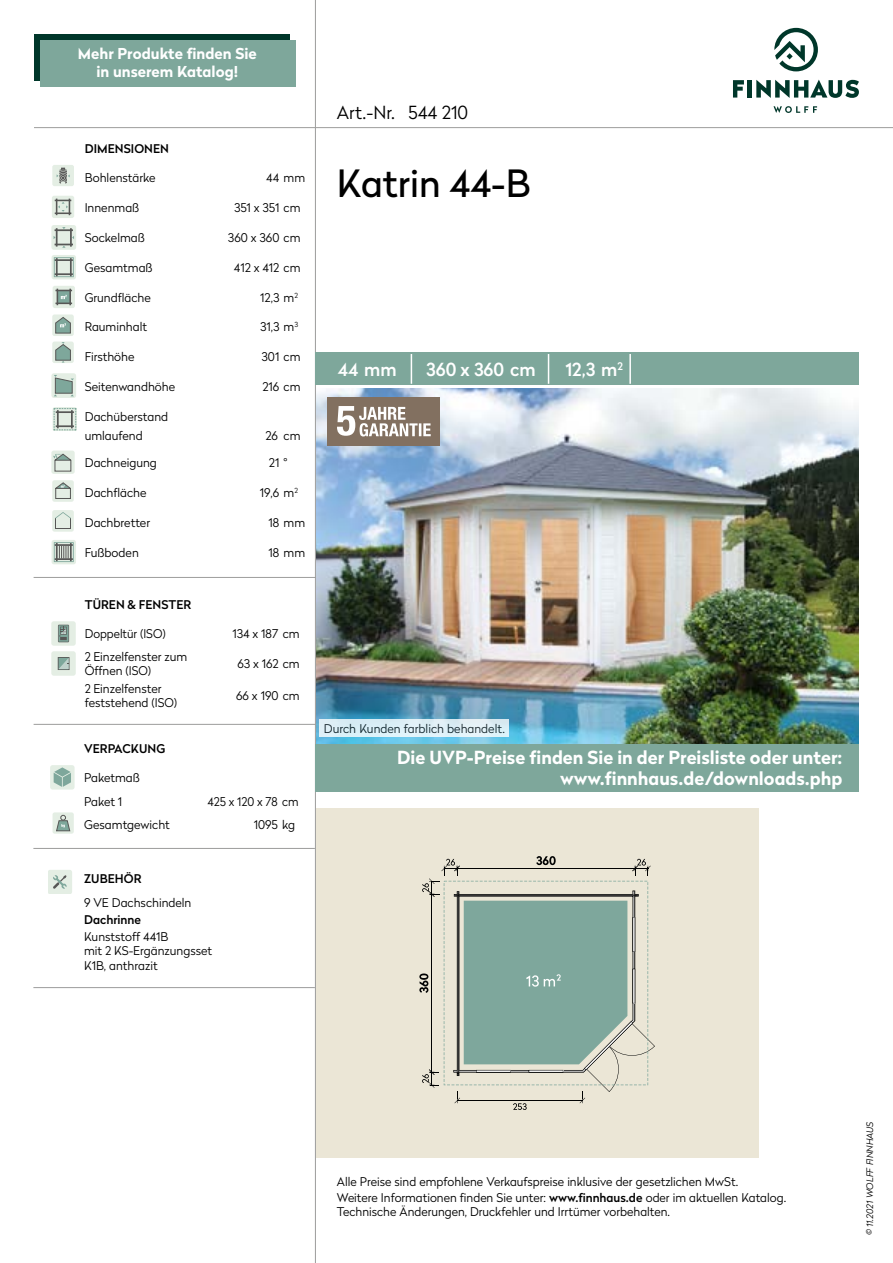
<style>
.page{position:relative;width:893px;height:1263px;background:#fff}
.page>*{position:absolute;margin:0;border:0;box-sizing:border-box;transform-origin:0 0}
.t1{font:37.5px "Radikal";color:#000}
.t2{font:700 18px/21.6px "Radikal";color:#fff;text-align:right}
.t3{font:500 18px "Radikal";color:#fff}
.t4{font:300 18px "Radikal";color:#000}
.t5{font:700 15px/18px "Radikal";color:#fff;text-align:center}
.t6{font:300 12px/14.4px "Radikal";color:#000}
.t7{font:500 12px "Radikal";letter-spacing:.005em;color:#000}
.t8{font:italic 300 9px "Radikal";color:#000}
.s1{font-weight:500}
</style>
<div class="page">
<div style="left:34px;top:34px;width:255px;height:46px;background:#00372a"></div>
<hr style="left:316px;top:127px;width:577px;height:1px;background:#9d9d9c">
<hr style="left:315px;top:0;width:1px;height:1263px;background:#9d9d9c">
<div style="left:40px;top:41px;width:255px;height:46px;background:#7ea79b"></div>
<div style="left:316px;top:808px;width:442px;height:350px;background:#ebe6d6"></div>
<div style="left:315px;top:352px;width:544px;height:32px;background:#7ea79b"></div>
<img style="left:316px;top:388px;width:543px;height:356px">
<div style="left:328px;top:397px;width:112px;height:48px;background:#827060"></div>
<svg style="left:337px;top:406px;width:94px;height:30px"></svg>
<div style="left:52px;top:621px;width:24px;height:25px;background:#e4eee4;border-radius:3px"></div>
<svg style="left:58px;top:625px;width:11px;height:17px"></svg>
<div style="left:52px;top:651px;width:24px;height:25px;background:#e4eee4;border-radius:3px"></div>
<svg style="left:58px;top:657px;width:12px;height:13px"></svg>
<div style="left:52px;top:165px;width:22px;height:21px;background:#e4eee4;border-radius:2px"></div>
<svg style="left:57px;top:168px;width:13px;height:15px"></svg>
<div style="left:52px;top:196px;width:22px;height:22px;background:#e4eee4;border-radius:2px"></div>
<svg style="left:55px;top:199px;width:16px;height:16px"></svg>
<div style="left:51px;top:225px;width:25px;height:25px;background:#e4eee4;border-radius:3px"></div>
<svg style="left:54px;top:227px;width:20px;height:21px"></svg>
<div style="left:52px;top:255px;width:24px;height:24px;background:linear-gradient(to right,#d0e0d5,#d8e6db);border-radius:3px"></div>
<svg style="left:54px;top:257px;width:20px;height:20px"></svg>
<div style="left:53px;top:286px;width:22px;height:22px;background:#e4eee4;border-radius:2px"></div>
<svg style="left:55px;top:289px;width:17px;height:16px"></svg>
<div style="left:52px;top:314px;width:22px;height:22px;background:#e4eee4;border-radius:2px"></div>
<svg style="left:55px;top:317px;width:16px;height:17px"></svg>
<div style="left:52px;top:342px;width:22px;height:21px;background:#e4eee4;border-radius:2px"></div>
<svg style="left:55px;top:342px;width:16px;height:21px"></svg>
<div style="left:51px;top:373px;width:25px;height:25px;background:#e4eee4;border-radius:3px"></div>
<svg style="left:54px;top:375px;width:20px;height:21px"></svg>
<svg style="left:53px;top:407px;width:24px;height:24px"></svg>
<svg style="left:54px;top:408px;width:23px;height:22px"></svg>
<div style="left:51px;top:451px;width:24px;height:23px;background:#e4eee4;border-radius:2px"></div>
<svg style="left:53px;top:453px;width:19px;height:19px"></svg>
<div style="left:52px;top:480px;width:22px;height:22px;background:#e4eee4;border-radius:2px"></div>
<svg style="left:55px;top:482px;width:16px;height:17px"></svg>
<div style="left:52px;top:510px;width:22px;height:22px;background:#e4eee4;border-radius:2px"></div>
<svg style="left:55px;top:512px;width:16px;height:17px"></svg>
<div style="left:52px;top:540px;width:24px;height:24px;background:linear-gradient(to right,#d9e7dc,#deeadf);border-radius:3px"></div>
<svg style="left:54px;top:542px;width:20px;height:20px"></svg>
<div style="left:48px;top:870px;width:24px;height:24px;background:#e4eee4;border-radius:3px"></div>
<svg style="left:53px;top:875px;width:14px;height:14px"></svg>
<div style="left:50px;top:765px;width:25px;height:24px;background:#e4eee4;border-radius:3px"></div>
<svg style="left:54px;top:767px;width:17px;height:20px"></svg>
<div style="left:53px;top:812px;width:21px;height:22px;background:#e4eee4;border-radius:2px"></div>
<svg style="left:56px;top:815px;width:15px;height:16px"></svg>
<hr style="left:411px;top:354px;width:1px;height:30px;background:#fff">
<hr style="left:548px;top:354px;width:1px;height:30px;background:#fff">
<hr style="left:629px;top:354px;width:2px;height:30px;background:#fff">
<hr style="left:34px;top:577px;width:282px;height:1px;background:#9d9d9c">
<hr style="left:34px;top:724px;width:282px;height:1px;background:#9d9d9c">
<hr style="left:33px;top:987px;width:282px;height:1px;background:#9d9d9c">
<hr style="left:34px;top:127px;width:281px;height:1px;background:#9d9d9c">
<hr style="left:33px;top:848px;width:282px;height:1px;background:#9d9d9c">
<svg style="left:419px;top:856px;width:236px;height:254px"></svg>
<div style="left:320px;top:720px;width:189px;height:17px;background:#def0f8"></div>
<div style="left:316px;top:744px;width:543px;height:48px;background:#7ea79b"></div>
<svg style="left:774px;top:28px;width:44px;height:43px"></svg>
<svg style="left:773px;top:106px;width:44px;height:7px"></svg>
<svg style="left:733px;top:80px;width:11px;height:18px"></svg>
<hr style="left:748px;top:80px;width:4px;height:18px;background:#00372a">
<svg style="left:756px;top:80px;width:103px;height:18px"></svg>
<p class="t5" style="left:78px;top:44px;width:181px">Mehr Produkte finden Sie in unserem Katalog!</p>
<p class="t7" style="left:85px;top:140px;width:86px">DIMENSIONEN</p>
<p class="t6" style="left:85px;top:170px;width:72px">Bohlenstärke</p>
<p class="t6" style="left:266px;top:170px;width:40px">44 mm</p>
<p class="t6" style="left:85px;top:200px;width:56px">Innenmaß</p>
<p class="t6" style="left:234px;top:200px;width:68px">351 x 351 cm</p>
<p class="t6" style="left:85px;top:230px;width:62px">Sockelmaß</p>
<p class="t6" style="left:228px;top:230px;width:74px">360 x 360 cm</p>
<p class="t6" style="left:85px;top:260px;width:69px">Gesamtmaß</p>
<p class="t6" style="left:234px;top:260px;width:68px">412 x 412 cm</p>
<p class="t6" style="left:85px;top:289px;width:68px">Grundfläche</p>
<p class="t6" style="left:260px;top:289px;width:39px">12,3 m<sup>2</sup></p>
<p class="t6" style="left:85px;top:319px;width:64px">Rauminhalt</p>
<p class="t6" style="left:260px;top:319px;width:40px">31,3 m<sup>3</sup></p>
<p class="t6" style="left:85px;top:349px;width:51px">Firsthöhe</p>
<p class="t6" style="left:262px;top:349px;width:40px">301 cm</p>
<p class="t6" style="left:85px;top:379px;width:92px">Seitenwandhöhe</p>
<p class="t6" style="left:262px;top:379px;width:40px">216 cm</p>
<p class="t6" style="left:85px;top:406px;width:85px;line-height:19.5px">Dachüberstand umlaufend</p>
<p class="t6" style="left:265px;top:428px;width:37px">26 cm</p>
<p class="t6" style="left:85px;top:455px;width:74px">Dachneigung</p>
<p class="t6" style="left:269px;top:455px;width:20px">21 °</p>
<p class="t6" style="left:85px;top:485px;width:63px">Dachfläche</p>
<p class="t6" style="left:260px;top:485px;width:40px">19,6 m<sup>2</sup></p>
<p class="t6" style="left:85px;top:515px;width:67px">Dachbretter</p>
<p class="t6" style="left:269px;top:515px;width:38px">18 mm</p>
<p class="t6" style="left:85px;top:545px;width:56px">Fußboden</p>
<p class="t6" style="left:269px;top:545px;width:38px">18 mm</p>
<p class="t7" style="left:85px;top:596px;width:108px">TÜREN &amp; FENSTER</p>
<p class="t6" style="left:85px;top:626px;width:83px">Doppeltür (ISO)</p>
<p class="t6" style="left:233px;top:626px;width:69px">134 x 187 cm</p>
<p class="t6" style="left:85px;top:649px;width:104px">2 Einzelfenster zum<br>Öffnen (ISO)</p>
<p class="t6" style="left:237px;top:656px;width:64px">63 x 162 cm</p>
<p class="t6" style="left:85px;top:681px;width:94px">2 Einzelfenster feststehend (ISO)</p>
<p class="t6" style="left:236px;top:688px;width:65px">66 x 190 cm</p>
<p class="t7" style="left:84px;top:740px;width:83px">VERPACKUNG</p>
<p class="t6" style="left:84px;top:766px;width:57px;line-height:23.4px">Paketmaß<br>Paket 1</p>
<p class="t6" style="left:207px;top:794px;width:93px">425 x 120 x 78 cm</p>
<p class="t6" style="left:84px;top:817px;width:87px">Gesamtgewicht</p>
<p class="t6" style="left:254px;top:817px;width:43px">1095 kg</p>
<p class="t7" style="left:84px;top:870px;width:59px">ZUBEHÖR</p>
<p class="t6" style="left:84px;top:895px;width:109px">9 VE Dachschindeln</p>
<p class="t7" style="left:84px;top:911px;width:59px">Dachrinne</p>
<p class="t6" style="left:84px;top:929px;width:130px">Kunststoff 441B<br>mit 2 KS-Ergänzungsset<br>K1B, anthrazit</p>
<h2 class="t4" style="left:337px;top:100px;width:133px">Art.-Nr. 544 210</h2>
<h1 class="t1" style="left:337px;top:157px;width:195px">Katrin 44-B</h1>
<h2 class="t3" style="left:338px;top:356px;width:60px">44 mm</h2>
<h2 class="t3" style="left:426px;top:356px;width:111px">360 x 360 cm</h2>
<h2 class="t3" style="left:565px;top:356px;width:59px">12,3 m<sup>2</sup></h2>
<p class="t6" style="left:324px;top:721px;width:182px">Durch Kunden farblich behandelt.</p>
<h2 class="t2" style="left:397px;top:745px;width:447px">Die UVP-Preise finden Sie in der Preisliste oder unter: www.finnhaus.de/downloads.php</h2>
<p class="t6" style="left:337px;top:1174px;width:403px">Alle Preise sind empfohlene Verkaufspreise inklusive der gesetzlichen MwSt.</p>
<p class="t6" style="left:337px;top:1190px;width:451px">Weitere Informationen finden Sie unter: <span class="s1">www.finnhaus.de</span> oder im aktuellen Katalog.<br>Technische Änderungen, Druckfehler und Irrtümer vorbehalten.</p>
<p class="t8" style="left:864px;top:1235px;width:115px;rotate:-90deg">© 11.2021 WOLFF FINNHAUS</p>
</div>
